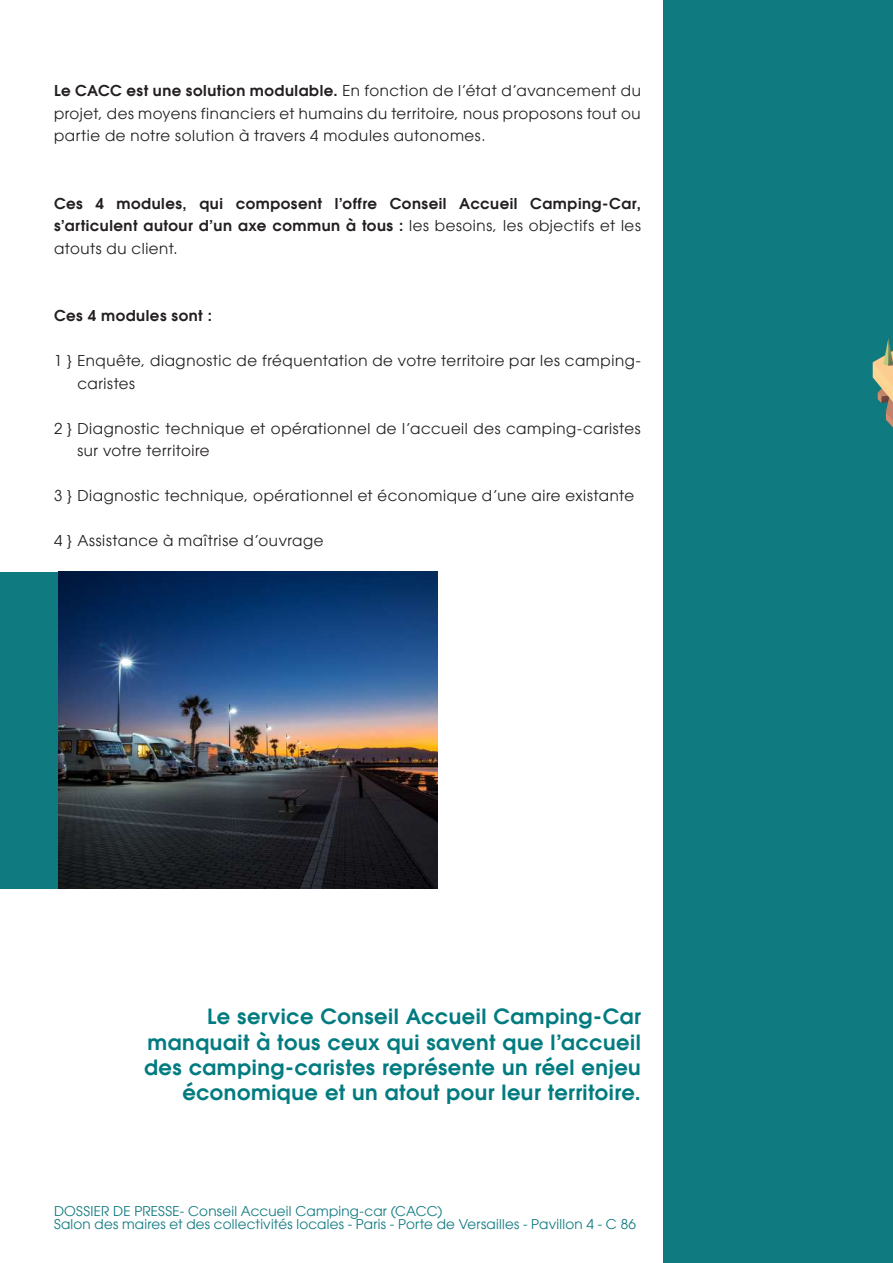
<style>
.page{position:relative;width:893px;height:1263px;background:#fff}
.page>*{position:absolute;margin:0;border:0;box-sizing:border-box;transform-origin:0 0}
.t1{font:600 21px/25.2px "Avant Garde";letter-spacing:.025em;color:#007b80;text-align:right}
.t2{font:15px/22.5px "Avant Garde";letter-spacing:.04em;color:#231f20}
.t3{font:600 15px/22.5px "Avant Garde";letter-spacing:.035em;color:#231f20;text-align:justify}
.t4{font:13.5px/13.5px "Avant Garde";letter-spacing:.02em;color:#107a81}
.s1{font-weight:600}
.s2{font-weight:400}
</style>
<div class="page">
<div style="left:663px;top:0;width:230px;height:1263px;background:#107a81"></div>
<svg style="left:873px;top:339px;width:20px;height:89px"></svg>
<div style="left:0;top:572px;width:438px;height:317px;background:#107a81"></div>
<img style="left:58px;top:572px;width:380px;height:317px">
<p class="t2" style="left:54px;top:80px;width:588px;text-align:justify"><span class="s1">Le CACC est une solution modulable.</span> En fonction de l’état d’avancement du projet, des moyens financiers et humains du territoire, nous proposons tout ou partie de notre solution à travers 4 modules autonomes.</p>
<p class="t3" style="left:54px;top:192px;width:588px">Ces 4 modules, qui composent l’offre Conseil Accueil Camping-Car, s’articulent autour d’un axe commun à tous : <span class="s2">les besoins, les objectifs et les atouts du client.</span></p>
<p class="t3" style="left:54px;top:304px;width:159px">Ces 4 modules sont :</p>
<p class="t2" style="left:77px;top:350px;width:565px;text-indent:-23px">1 } Enquête, diagnostic de fréquentation de votre territoire par les camping&shy;caristes</p>
<p class="t2" style="left:77px;top:417px;width:565px;text-indent:-23px">2 } Diagnostic technique et opérationnel de l’accueil des camping-caristes sur votre territoire</p>
<p class="t2" style="left:54px;top:485px;width:582px">3 } Diagnostic technique, opérationnel et économique d’une aire existante</p>
<p class="t2" style="left:54px;top:530px;width:271px">4 } Assistance à maîtrise d’ouvrage</p>
<h1 class="t1" style="left:144px;top:1004px;width:498px">Le service Conseil Accueil Camping-Car manquait à tous ceux qui savent que l’accueil des camping-caristes représente un réel enjeu économique et un atout pour leur territoire.</h1>
<p class="t4" style="left:54px;top:1204px;width:583px">DOSSIER DE PRESSE- Conseil Accueil Camping-car (CACC)<br>Salon des maires et des collectivités locales - Paris - Porte de Versailles - Pavillon 4 - C 86</p>
</div>
